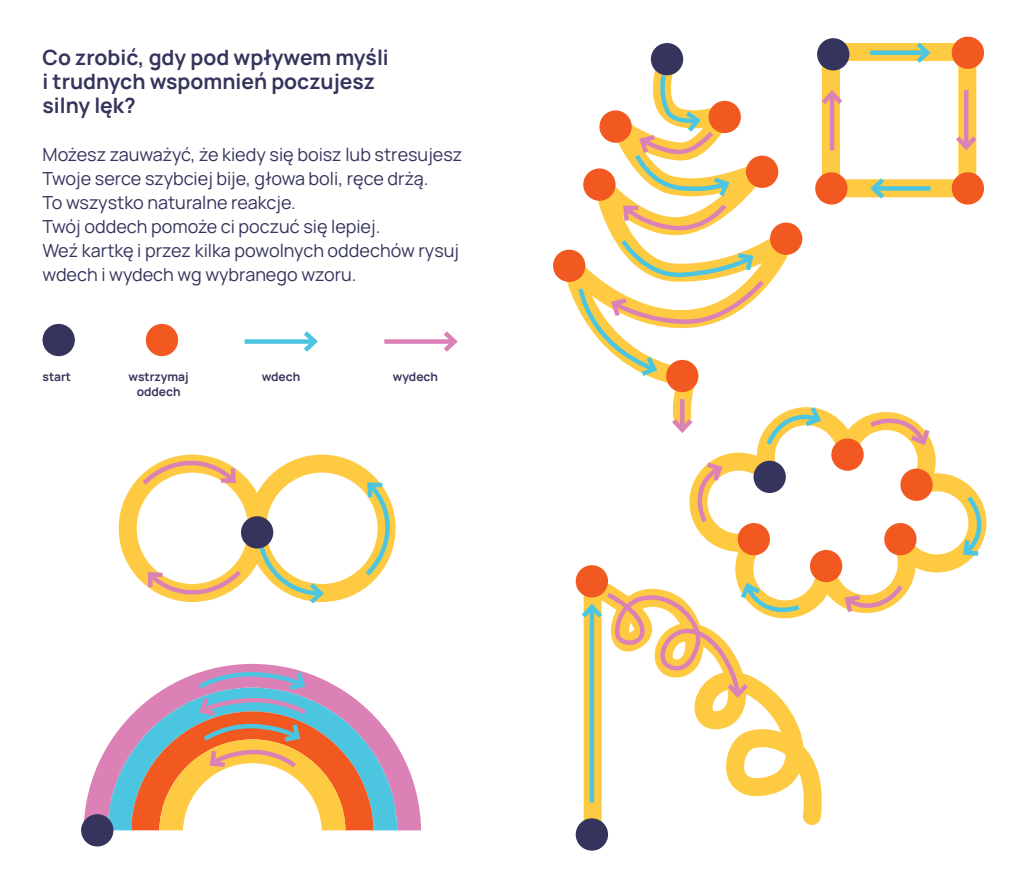
<style>
.page{position:relative;width:1021px;height:893px;background:#fff}
.page>*{position:absolute;margin:0;border:0;box-sizing:border-box;transform-origin:0 0}
.t1{font:700 21px/24px "Manrope";color:#34345c}
.t2{font:18px/24px "Manrope";color:#34345c}
.t3{font:700 12px/15px "Manrope";color:#34345c;text-align:center}
</style>
<div class="page">
<svg style="left:118px;top:454px;width:278px;height:148px"></svg>
<div style="left:146px;top:324px;width:32px;height:32px;background:#f15921;border-radius:50%"></div>
<div style="left:43px;top:324px;width:32px;height:32px;background:#34345c;border-radius:50%"></div>
<div style="left:244px;top:339px;width:71px;height:5px;background:#4cc6e0"></div>
<svg style="left:299px;top:331px;width:19px;height:21px"></svg>
<div style="left:384px;top:339px;width:70px;height:5px;background:#db81b5"></div>
<svg style="left:439px;top:331px;width:19px;height:21px"></svg>
<svg style="left:84px;top:664px;width:337px;height:166px"></svg>
<svg style="left:107px;top:688px;width:290px;height:142px"></svg>
<svg style="left:131px;top:667px;width:242px;height:163px"></svg>
<div style="left:822px;top:43px;width:154px;height:154px;border:18px solid #feca42"></div>
<hr style="left:870px;top:51px;width:57px;height:4px;background:#4cc6e0">
<svg style="left:911px;top:42px;width:22px;height:21px"></svg>
<div style="left:873px;top:186px;width:57px;height:5px;background:#4cc6e0"></div>
<svg style="left:866px;top:178px;width:23px;height:21px"></svg>
<div style="left:963px;top:90px;width:5px;height:57px;background:#db81b5"></div>
<svg style="left:956px;top:131px;width:21px;height:23px"></svg>
<div style="left:829px;top:93px;width:5px;height:57px;background:#db81b5"></div>
<svg style="left:821px;top:87px;width:21px;height:22px"></svg>
<svg style="left:554px;top:47px;width:249px;height:367px"></svg>
<svg style="left:583px;top:567px;width:239px;height:275px"></svg>
<div style="left:81px;top:814px;width:32px;height:32px;background:#34345c;border-radius:50%"></div>
<div style="left:651px;top:43px;width:32px;height:32px;background:#34345c;border-radius:50%"></div>
<div style="left:817px;top:38px;width:32px;height:32px;background:#34345c;border-radius:50%"></div>
<div style="left:951px;top:37px;width:33px;height:32px;background:#f15921;border-radius:50%"></div>
<div style="left:951px;top:172px;width:33px;height:33px;background:#f15921;border-radius:50%"></div>
<div style="left:815px;top:172px;width:32px;height:33px;background:#f15921;border-radius:50%"></div>
<div style="left:708px;top:101px;width:33px;height:32px;background:#f15921;border-radius:50%"></div>
<div style="left:599px;top:110px;width:32px;height:33px;background:#f15921;border-radius:50%"></div>
<div style="left:746px;top:156px;width:32px;height:32px;background:#f15921;border-radius:50%"></div>
<div style="left:770px;top:223px;width:32px;height:32px;background:#f15921;border-radius:50%"></div>
<div style="left:666px;top:360px;width:32px;height:32px;background:#f15921;border-radius:50%"></div>
<div style="left:583px;top:168px;width:32px;height:33px;background:#f15921;border-radius:50%"></div>
<div style="left:553px;top:250px;width:32px;height:32px;background:#f15921;border-radius:50%"></div>
<div style="left:575px;top:818px;width:33px;height:33px;background:#34345c;border-radius:50%"></div>
<svg style="left:144px;top:566px;width:102px;height:34px"></svg>
<svg style="left:138px;top:455px;width:102px;height:34px"></svg>
<svg style="left:254px;top:524px;width:73px;height:80px"></svg>
<svg style="left:361px;top:478px;width:34px;height:102px"></svg>
<div style="left:241px;top:516px;width:32px;height:33px;background:#34345c;border-radius:50%"></div>
<svg style="left:620px;top:71px;width:112px;height:160px"></svg>
<svg style="left:576px;top:237px;width:190px;height:143px"></svg>
<svg style="left:672px;top:414px;width:8px;height:17px"></svg>
<svg style="left:680px;top:398px;width:307px;height:229px"></svg>
<div style="left:831px;top:438px;width:32px;height:33px;background:#f15921;border-radius:50%"></div>
<div style="left:900px;top:469px;width:32px;height:32px;background:#f15921;border-radius:50%"></div>
<div style="left:884px;top:523px;width:32px;height:32px;background:#f15921;border-radius:50%"></div>
<div style="left:810px;top:550px;width:32px;height:32px;background:#f15921;border-radius:50%"></div>
<div style="left:737px;top:523px;width:33px;height:32px;background:#f15921;border-radius:50%"></div>
<div style="left:575px;top:565px;width:33px;height:32px;background:#f15921;border-radius:50%"></div>
<div style="left:753px;top:461px;width:32px;height:32px;background:#34345c;border-radius:50%"></div>
<svg style="left:959px;top:491px;width:24px;height:68px"></svg>
<svg style="left:841px;top:580px;width:66px;height:37px"></svg>
<svg style="left:694px;top:459px;width:31px;height:68px"></svg>
<svg style="left:763px;top:402px;width:61px;height:48px"></svg>
<svg style="left:865px;top:416px;width:68px;height:32px"></svg>
<div style="left:589px;top:607px;width:5px;height:195px;background:#4cc6e0"></div>
<svg style="left:577px;top:580px;width:227px;height:121px"></svg>
<p class="t1" style="left:43px;top:44px;width:348px">Co zrobić, gdy pod wpływem myśli i trudnych wspomnień poczujesz silny lęk?</p>
<p class="t2" style="left:43px;top:142px;width:421px">Możesz zauważyć, że kiedy się boisz lub stresujesz Twoje serce szybciej bije, głowa boli, ręce drżą.<br>To wszystko naturalne reakcje.<br>Twój oddech pomoże ci poczuć się lepiej.<br>Weź kartkę i przez kilka powolnych oddechów rysuj wdech i wydech wg wybranego wzoru.</p>
<p class="t3" style="left:129px;top:368px;width:61px">wstrzymaj oddech</p>
<p class="t3" style="left:43px;top:368px;width:30px">start</p>
<p class="t3" style="left:262px;top:368px;width:40px">wdech</p>
<p class="t3" style="left:393px;top:368px;width:47px">wydech</p>
</div>
